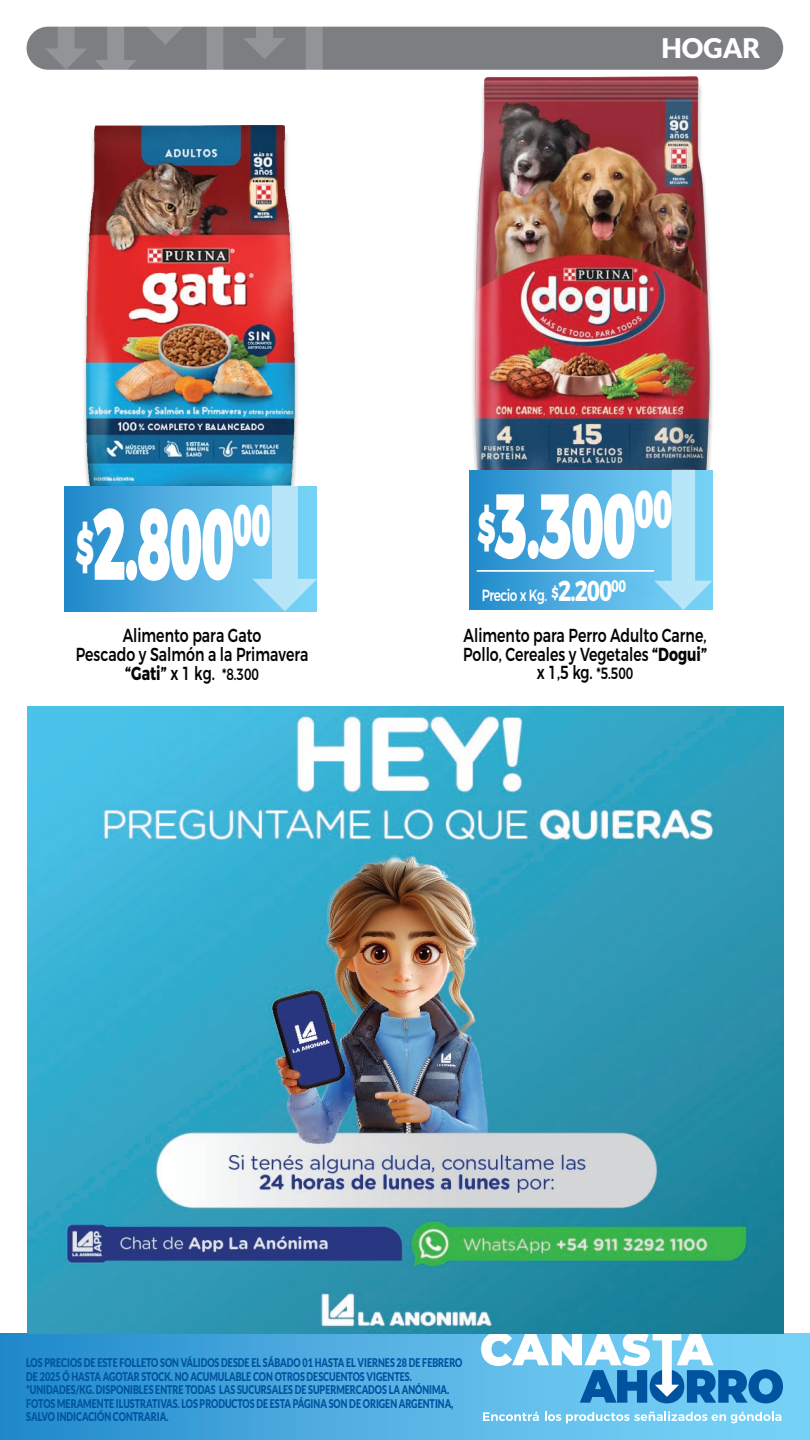
<style>
.page{position:relative;width:810px;height:1440px;background:#fff}
.page>*{position:absolute;margin:0;border:0;box-sizing:border-box;transform-origin:0 0}
.t1{font:900 100.43px "Montserrat";color:#fff;scale:.54 1}
.t2{font:900 91.28px "Montserrat";color:#fff;scale:.59 1}
.t3{font:900 27px "Lato";color:#fff}
.t4{font:500 18.83px/18.2px "Montserrat";color:#040503;text-align:center;scale:.75 1}
.t5{font:500 16.2px "Montserrat";letter-spacing:-.04em;color:#fff;scale:.75 1}
.t6{font:900 12px/13.5px "Lato";color:#0153a0;scale:.75 1}
.s1{font-weight:700}
.s2{font-size:16.2px}
.s3{font-weight:700;font-size:28.72px}
</style>
<div class="page">
<img style="left:84px;top:125px;width:214px;height:361px">
<img style="left:472px;top:76px;width:241px;height:394px">
<div style="left:27px;top:27px;width:756px;height:43px;background:#7c7e81;border-radius:22px"></div>
<svg style="left:45px;top:26px;width:42px;height:44px"></svg>
<svg style="left:95px;top:26px;width:42px;height:44px"></svg>
<svg style="left:144px;top:26px;width:42px;height:19px"></svg>
<svg style="left:194px;top:26px;width:42px;height:44px"></svg>
<svg style="left:243px;top:26px;width:43px;height:33px"></svg>
<svg style="left:293px;top:26px;width:42px;height:44px"></svg>
<div style="left:0;top:1334px;width:810px;height:106px;background:linear-gradient(to right,#268bcc,#80d8fa)"></div>
<svg style="left:481px;top:1334px;width:302px;height:69px"></svg>
<svg style="left:483px;top:1412px;width:56px;height:9px"></svg>
<svg style="left:545px;top:1411px;width:236px;height:12px"></svg>
<svg style="left:469px;top:470px;width:185px;height:140px;background:#48a8dd"></svg>
<div style="left:468px;top:577px;width:195px;height:20px;background:#12c0f2;opacity:.33"></div>
<hr style="left:477px;top:570px;width:177px;height:2px;background:#fff">
<svg style="left:654px;top:470px;width:59px;height:140px;background:#8ed7f5"></svg>
<svg style="left:64px;top:486px;width:188px;height:125px;background:#48a8dd"></svg>
<svg style="left:252px;top:485px;width:65px;height:126px;background:#8ed6f5"></svg>
<img style="left:27px;top:707px;width:756px;height:627px">
<h3 class="t3" style="left:661px;top:32px;width:101px">HOGAR</h3>
<h1 class="t1" style="left:76px;top:481px;width:363px"><sup>$</sup>2.800<sup>00</sup></h1>
<h3 class="t4" style="left:76px;top:626px;width:312px;line-height:19px">Alimento para Gato<br>Pescado y Salmón a la Primavera <span class="s1">“Gati”</span> x 1 kg. <span class="s2">*8.300</span></h3>
<h2 class="t2" style="left:477px;top:469px;width:332px"><sup>$</sup>3.300<sup>00</sup></h2>
<h3 class="t5" style="left:482px;top:586px;width:194px">Precio x Kg. <sup>$</sup><span class="s3">2.200</span><sup>00</sup></h3>
<h3 class="t4" style="left:463px;top:627px;width:327px">Alimento para Perro Adulto Carne,<br>Pollo, Cereales y Vegetales <span class="s1">“Dogui” </span>x 1,5 kg. <span class="s2">*5.500</span></h3>
<p class="t6" style="left:26px;top:1356px;width:583px">LOS PRECIOS DE ESTE FOLLETO SON VÁLIDOS DESDE EL SÁBADO 01 HASTA EL VIERNES 28 DE FEBRERO DE 2025 Ó HASTA AGOTAR STOCK. NO ACUMULABLE CON OTROS DESCUENTOS VIGENTES. *UNIDADES/KG. DISPONIBLES ENTRE TODAS LAS SUCURSALES DE SUPERMERCADOS LA ANÓNIMA.<br>FOTOS MERAMENTE ILUSTRATIVAS. LOS PRODUCTOS DE ESTA PÁGINA SON DE ORIGEN ARGENTINA, SALVO INDICACIÓN CONTRARIA.</p>
</div>
